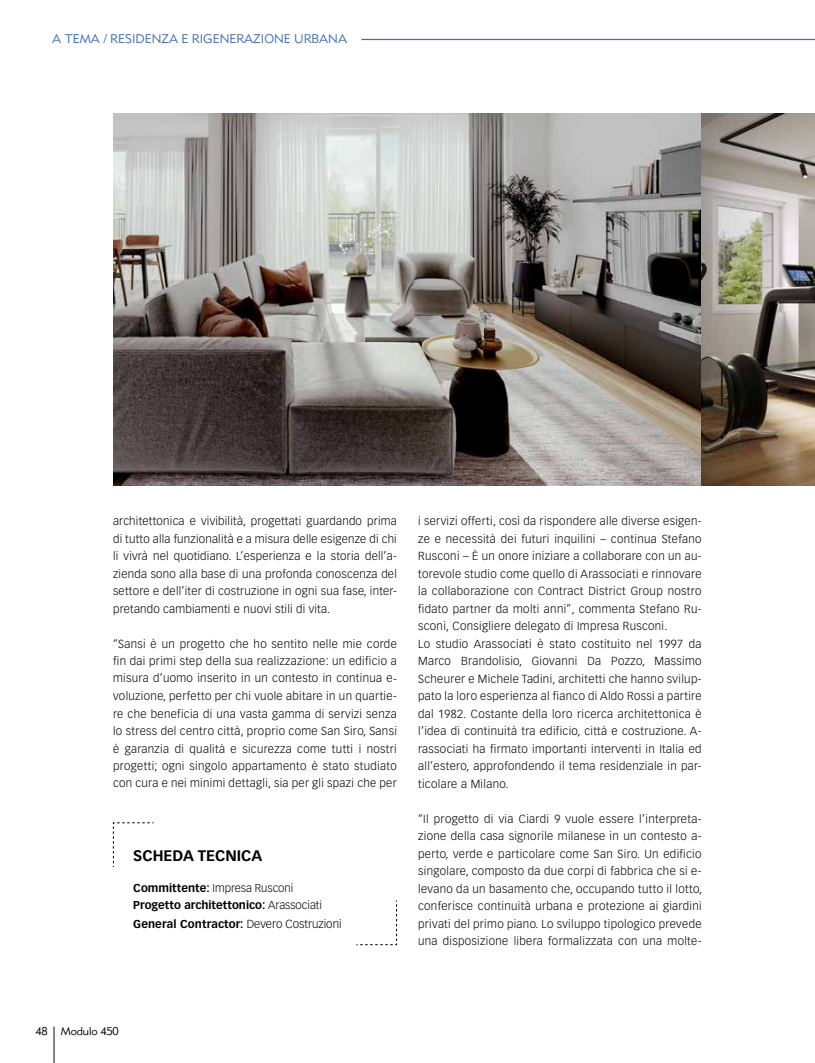
<style>
.page{position:relative;width:815px;height:1063px;background:#fff}
.page>*{position:absolute;margin:0;border:0;box-sizing:border-box;transform-origin:0 0}
.t1{font:700 15px "Vectora LT Std";color:#000}
.t2{font:12.5px "Metro Lite LT Two";color:#3f6cb3}
.t3{font:300 11.5px/17.5px "Vectora LT Std";letter-spacing:.03em;color:#000;text-align:justify}
.t4{font:700 11.25px/16.9px "Vectora LT Std";color:#000}
.t5{font:11.25px "Metro Lite LT Two";letter-spacing:-.015em;color:#000}
.s1{font-weight:300}
.s2{font-weight:300;font-size:11.5px}
</style>
<div class="page">
<hr style="left:53px;top:1027px;width:2px;height:36px;background:#717e86">
<svg style="left:113px;top:822px;width:41px;height:45px"></svg>
<svg style="left:356px;top:900px;width:41px;height:45px"></svg>
<img style="left:113px;top:113px;width:702px;height:373px">
<hr style="left:361px;top:39px;width:454px;height:1px;background:#3f6cb3">
<p class="t2" style="left:52px;top:31px;width:296px">A TEMA / RESIDENZA E RIGENERAZIONE URBANA</p>
<p class="t3" style="left:113px;top:512px;width:285px">architettonica e vivibilità, progettati guardando prima di tutto alla funzionalità e a misura delle esigenze di chi li vivrà nel quotidiano. L’esperienza e la storia dell’a&shy;zienda sono alla base di una profonda conoscenza del settore e dell’iter di costruzione in ogni sua fase, inter&shy;pretando cambiamenti e nuovi stili di vita.</p>
<p class="t3" style="left:113px;top:635px;width:285px">“Sansi è un progetto che ho sentito nelle mie corde fin dai primi step della sua realizzazione: un edificio a misura d’uomo inserito in un contesto in continua e&shy;voluzione, perfetto per chi vuole abitare in un quartie&shy;re che beneficia di una vasta gamma di servizi senza lo stress del centro città, proprio come San Siro, Sansi è garanzia di qualità e sicurezza come tutti i nostri progetti; ogni singolo appartamento è stato studiato con cura e nei minimi dettagli, sia per gli spazi che per</p>
<h1 class="t1" style="left:133px;top:847px;width:131px">SCHEDA TECNICA</h1>
<p class="t4" style="left:133px;top:880px;width:190px">Committente: <span class="s1">Impresa Rusconi<br></span>Progetto architettonico: <span class="s1">Arassociati</span></p>
<p class="t4" style="left:133px;top:915px;width:210px">General Contractor: <span class="s2">Devero Costruzioni</span></p>
<p class="t3" style="left:418px;top:512px;width:285px;text-align:left">i servizi offerti, così da rispondere alle diverse esigen&shy;ze e necessità dei futuri inquilini – continua Stefano Rusconi – È un onore iniziare a collaborare con un au&shy;torevole studio come quello di Arassociati e rinnovare la collaborazione con Contract District Group nostro fidato partner da molti anni”, commenta Stefano Ru&shy;sconi, Consigliere delegato di Impresa Rusconi.<br>Lo studio Arassociati è stato costituito nel 1997 da Marco Brandolisio, Giovanni Da Pozzo, Massimo Scheurer e Michele Tadini, architetti che hanno svilup&shy;pato la loro esperienza al fianco di Aldo Rossi a partire dal 1982. Costante della loro ricerca architettonica è l’idea di continuità tra edificio, città e costruzione. A&shy;rassociati ha firmato importanti interventi in Italia ed all’estero, approfondendo il tema residenziale in par&shy;ticolare a Milano.</p>
<p class="t3" style="left:418px;top:810px;width:285px">“Il progetto di via Ciardi 9 vuole essere l’interpreta&shy;zione della casa signorile milanese in un contesto a&shy;perto, verde e particolare come San Siro. Un edificio singolare, composto da due corpi di fabbrica che si e&shy;levano da un basamento che, occupando tutto il lotto, conferisce continuità urbana e protezione ai giardini privati del primo piano. Lo sviluppo tipologico prevede una disposizione libera formalizzata con una molte-</p>
<p class="t5" style="left:35px;top:1025px;width:85px">48 Modulo 450</p>
</div>
